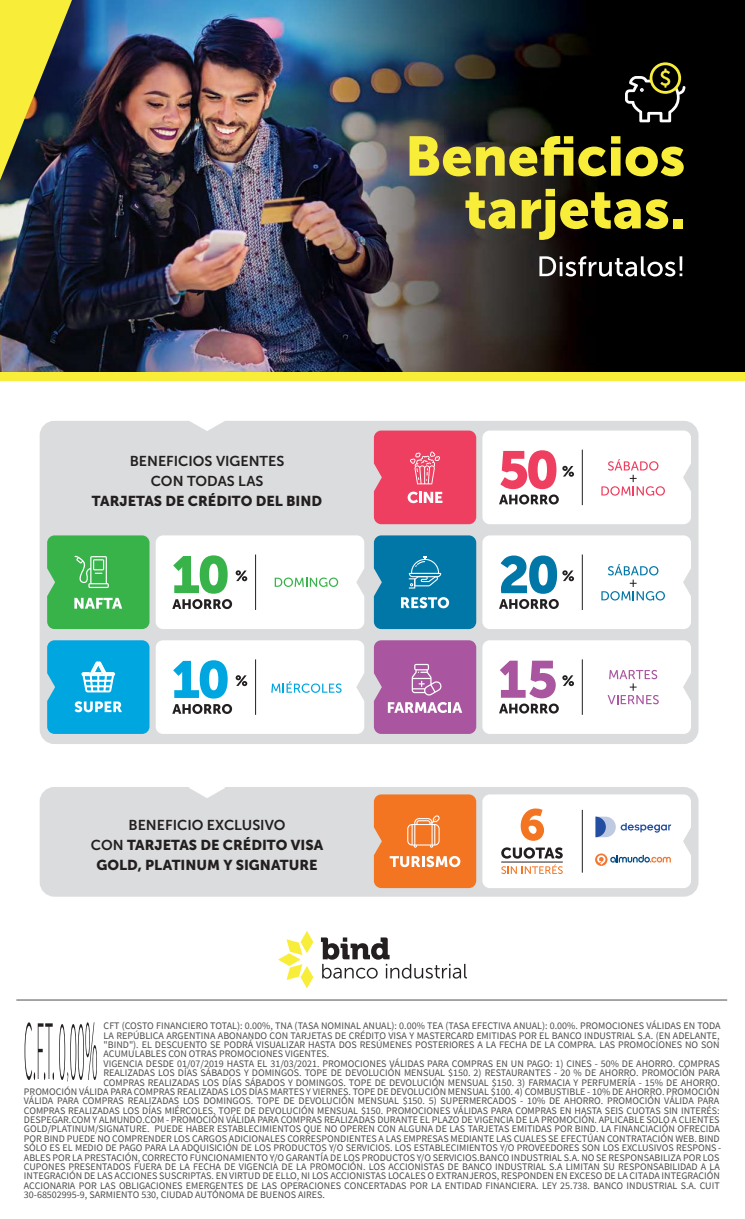
<style>
.page{position:relative;width:745px;height:1219px;background:#fff}
.page>*{position:absolute;margin:0;border:0;box-sizing:border-box;transform-origin:0 0}
.t1{font:14.25px/19.6px "Museo Sans 900";color:#231f20;text-align:center}
.t2{font:14.25px/19.6px "Museo Sans 700";color:#231f20;text-align:center}
.t3{font:10px "Source Sans Pro";color:#4d4d4f}
.s1{font-family:"Museo Sans 700"}
</style>
<div class="page">
<img style="left:0;top:0;width:744px;height:372px">
<svg style="left:409px;top:136px;width:61px;height:40px;background:#b0a63b"></svg>
<svg style="left:476px;top:136px;width:207px;height:40px;background:#7f7922"></svg>
<svg style="left:465px;top:192px;width:49px;height:37px;background:#a49d37"></svg>
<svg style="left:521px;top:189px;width:146px;height:51px;background:#68621a"></svg>
<div style="left:672px;top:219px;width:9px;height:9px;background:#f8ed39"></div>
<svg style="left:278px;top:931px;width:35px;height:57px"></svg>
<svg style="left:321px;top:937px;width:145px;height:42px"></svg>
<svg style="left:0;top:0;width:79px;height:221px;background:#727341"></svg>
<svg style="left:539px;top:256px;width:143px;height:21px"></svg>
<hr style="left:679px;top:256px;width:3px;height:15px;background:#fff">
<svg style="left:624px;top:62px;width:61px;height:60px;background:#373626"></svg>
<svg style="left:25px;top:1022px;width:72px;height:60px"></svg>
<hr style="left:16px;top:1000px;width:710px;height:1px;background:#4d4d4f">
<div style="left:0;top:372px;width:744px;height:9px;background:#f8ed39"></div>
<div style="left:47px;top:428px;width:643px;height:308px;background:#dbdcdd;border-radius:7px"></div>
<div style="left:40px;top:421px;width:658px;height:323px;border:15px solid #dbdcdd;border-radius:7px"></div>
<svg style="left:373px;top:431px;width:103px;height:93px;background:#ee4c6a"></svg>
<svg style="left:482px;top:431px;width:208px;height:93px;background:#f6e6e9"></svg>
<svg style="left:47px;top:535px;width:102px;height:94px;background:#46b857"></svg>
<svg style="left:156px;top:535px;width:208px;height:94px;background:#ebf4ed"></svg>
<svg style="left:47px;top:640px;width:102px;height:94px;background:#19aee2"></svg>
<svg style="left:156px;top:640px;width:208px;height:94px;background:#e8f3f8"></svg>
<svg style="left:373px;top:640px;width:103px;height:94px;background:#b064a8"></svg>
<svg style="left:482px;top:640px;width:208px;height:94px;background:#f1ebf1"></svg>
<svg style="left:373px;top:535px;width:103px;height:94px;background:#1481ad"></svg>
<svg style="left:482px;top:535px;width:208px;height:94px;background:#e1ecf0"></svg>
<svg style="left:188px;top:421px;width:37px;height:10px"></svg>
<div style="left:47px;top:794px;width:643px;height:95px;background:#dbdcdd;border-radius:7px"></div>
<div style="left:40px;top:787px;width:658px;height:110px;border:15px solid #dbdcdd;border-radius:7px"></div>
<svg style="left:373px;top:794px;width:103px;height:94px;background:#f38136"></svg>
<svg style="left:482px;top:794px;width:208px;height:94px;background:#f1edeb"></svg>
<svg style="left:188px;top:787px;width:37px;height:11px"></svg>
<h1 class="t2" style="left:130px;top:452px;width:156px">BENEFICIOS VIGENTES<br>CON TODAS LAS</h1>
<h1 class="t1" style="left:92px;top:491px;width:232px">TARJETAS DE CRÉDITO DEL BIND</h1>
<h1 class="t2" style="left:128px;top:815px;width:158px">BENEFICIO EXCLUSIVO</h1>
<h1 class="t1" style="left:91px;top:835px;width:234px"><span class="s1">CON</span> TARJETAS DE CRÉDITO VISA<br>GOLD, PLATINUM Y SIGNATURE</h1>
<p class="t3" style="left:104px;top:1020px;width:618px">CFT (COSTO FINANCIERO TOTAL): 0.00%, TNA (TASA NOMINAL ANUAL): 0.00% TEA (TASA EFECTIVA ANUAL): 0.00%. PROMOCIONES VÁLIDAS EN TODA</p>
<p class="t3" style="left:103px;top:1029px;width:617px">LA REPÚBLICA ARGENTINA ABONANDO CON TARJETAS DE CRÉDITO VISA Y MASTERCARD EMITIDAS POR EL BANCO INDUSTRIAL S.A. (EN ADELANTE,</p>
<p class="t3" style="left:103px;top:1038px;width:617px">"BIND"). EL DESCUENTO SE PODRÁ VISUALIZAR HASTA DOS RESÚMENES POSTERIORES A LA FECHA DE LA COMPRA. LAS PROMOCIONES NO SON</p>
<p class="t3" style="left:103px;top:1048px;width:227px">ACUMULABLES CON OTRAS PROMOCIONES VIGENTES.</p>
<p class="t3" style="left:103px;top:1057px;width:617px">VIGENCIA DESDE 01/07/2019 HASTA EL 31/03/2021. PROMOCIONES VÁLIDAS PARA COMPRAS EN UN PAGO: 1) CINES - 50% DE AHORRO. COMPRAS</p>
<p class="t3" style="left:103px;top:1066px;width:617px">REALIZADAS LOS DÍAS SÁBADOS Y DOMINGOS. TOPE DE DEVOLUCIÓN MENSUAL $150. 2) RESTAURANTES - 20 % DE AHORRO. PROMOCIÓN PARA</p>
<p class="t3" style="left:103px;top:1076px;width:617px">COMPRAS REALIZADAS LOS DÍAS SÁBADOS Y DOMINGOS. TOPE DE DEVOLUCIÓN MENSUAL $150. 3) FARMACIA Y PERFUMERÍA - 15% DE AHORRO.</p>
<p class="t3" style="left:24px;top:1085px;width:696px">PROMOCIÓN VÁLIDA PARA COMPRAS REALIZADAS LOS DÍAS MARTES Y VIERNES. TOPE DE DEVOLUCIÓN MENSUAL $100. 4) COMBUSTIBLE - 10% DE AHORRO. PROMOCIÓN</p>
<p class="t3" style="left:24px;top:1095px;width:696px">VÁLIDA PARA COMPRAS REALIZADAS LOS DOMINGOS. TOPE DE DEVOLUCIÓN MENSUAL $150. 5) SUPERMERCADOS - 10% DE AHORRO. PROMOCIÓN VÁLIDA PARA</p>
<p class="t3" style="left:24px;top:1104px;width:696px">COMPRAS REALIZADAS LOS DÍAS MIÉRCOLES. TOPE DE DEVOLUCIÓN MENSUAL $150. PROMOCIONES VÁLIDAS PARA COMPRAS EN HASTA SEIS CUOTAS SIN INTERÉS:</p>
<p class="t3" style="left:24px;top:1113px;width:696px">DESPEGAR.COM Y ALMUNDO.COM - PROMOCIÓN VÁLIDA PARA COMPRAS REALIZADAS DURANTE EL PLAZO DE VIGENCIA DE LA PROMOCIÓN. APLICABLE SOLO A CLIENTES</p>
<p class="t3" style="left:24px;top:1123px;width:697px">GOLD/PLATINUM/SIGNATURE. PUEDE HABER ESTABLECIMIENTOS QUE NO OPEREN CON ALGUNA DE LAS TARJETAS EMITIDAS POR BIND. LA FINANCIACIÓN OFRECIDA</p>
<p class="t3" style="left:24px;top:1132px;width:696px">POR BIND PUEDE NO COMPRENDER LOS CARGOS ADICIONALES CORRESPONDIENTES A LAS EMPRESAS MEDIANTE LAS CUALES SE EFECTÚAN CONTRATACIÓN WEB. BIND</p>
<p class="t3" style="left:24px;top:1141px;width:698px">SÓLO ES EL MEDIO DE PAGO PARA LA ADQUISICIÓN DE LOS PRODUCTOS Y/O SERVICIOS. LOS ESTABLECIMIENTOS Y/O PROVEEDORES SON LOS EXCLUSIVOS RESPONS -</p>
<p class="t3" style="left:24px;top:1151px;width:696px">ABLES POR LA PRESTACIÓN, CORRECTO FUNCIONAMIENTO Y/O GARANTÍA DE LOS PRODUCTOS Y/O SERVICIOS.BANCO INDUSTRIAL S.A. NO SE RESPONSABILIZA POR LOS</p>
<p class="t3" style="left:24px;top:1160px;width:697px">CUPONES PRESENTADOS FUERA DE LA FECHA DE VIGENCIA DE LA PROMOCIÓN. LOS ACCIONISTAS DE BANCO INDUSTRIAL S.A LIMITAN SU RESPONSABILIDAD A LA</p>
<p class="t3" style="left:24px;top:1170px;width:697px">INTEGRACIÓN DE LAS ACCIONES SUSCRIPTAS. EN VIRTUD DE ELLO, NI LOS ACCIONISTAS LOCALES O EXTRANJEROS, RESPONDEN EN EXCESO DE LA CITADA INTEGRACIÓN</p>
<p class="t3" style="left:24px;top:1179px;width:696px">ACCIONARIA POR LAS OBLIGACIONES EMERGENTES DE LAS OPERACIONES CONCERTADAS POR LA ENTIDAD FINANCIERA. LEY 25.738. BANCO INDUSTRIAL S.A. CUIT</p>
<p class="t3" style="left:24px;top:1188px;width:302px">30-68502995-9, SARMIENTO 530, CIUDAD AUTÓNOMA DE BUENOS AIRES.</p>
</div>
